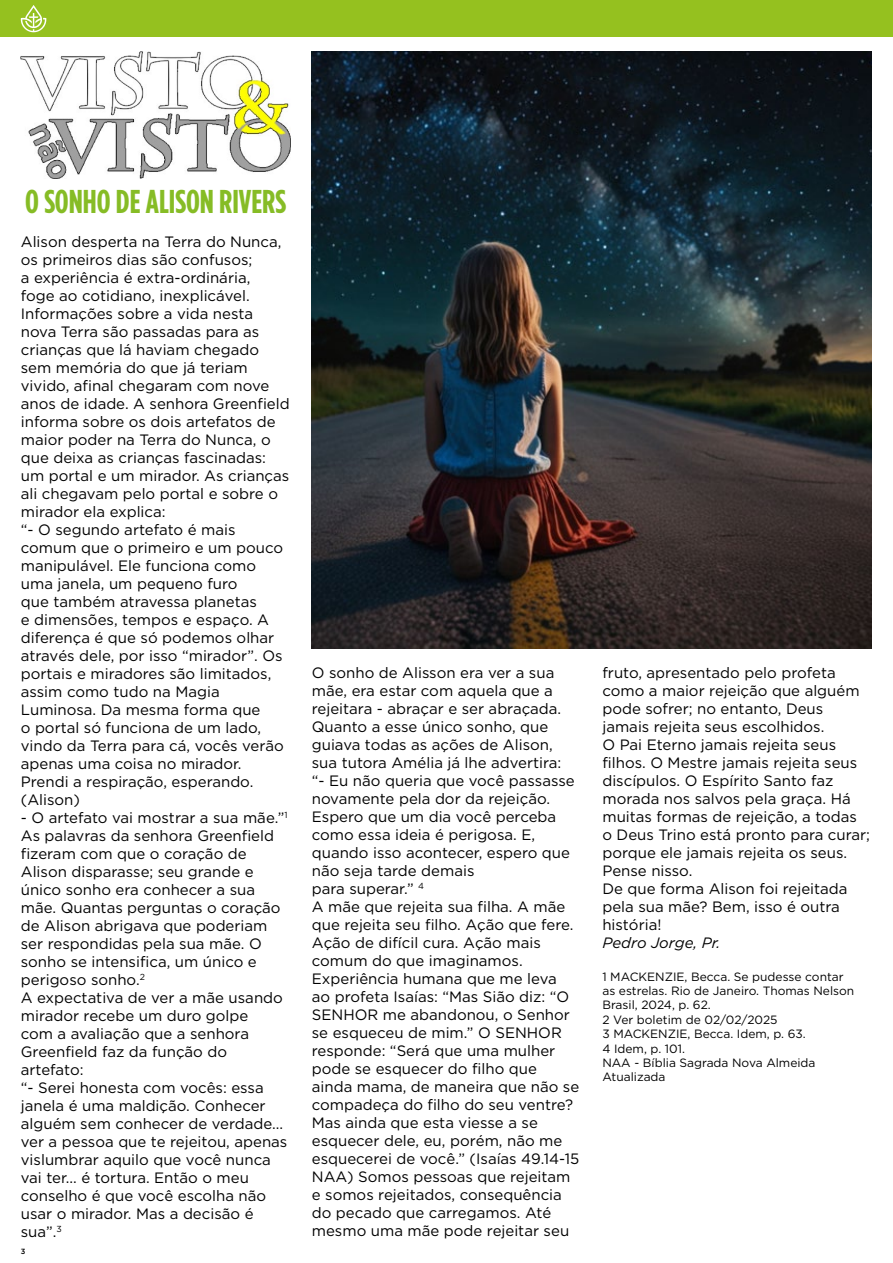
<style>
.page{position:relative;width:893px;height:1263px;background:#fff}
.page>*{position:absolute;margin:0;border:0;box-sizing:border-box;transform-origin:0 0}
.t1{font:700 33px "Gotham Condensed";color:#86bc25}
.t2{font:15px/18px "Gotham";color:#000}
.t3{font:italic 15px "Gotham";color:#000}
.t4{font:12px/14.4px "Gotham";color:#000}
.t5{font:500 7.5px "Gotham";color:#000}
</style>
<div class="page">
<div style="left:0;top:0;width:893px;height:36px;background:#95c11f"></div>
<svg style="left:21px;top:5px;width:25px;height:27px"></svg>
<img style="left:21px;top:51px;width:269px;height:128px">
<img style="left:312px;top:51px;width:560px;height:597px">
<h1 class="t1" style="left:25px;top:182px;width:262px">O SONHO DE ALISON RIVERS</h1>
<p class="t2" style="left:21px;top:232px;width:270px">Alison desperta na Terra do Nunca, os primeiros dias são confusos;<br>a experiência é extra-ordinária,<br>foge ao cotidiano, inexplicável.<br>Informações sobre a vida nesta nova Terra são passadas para as crianças que lá haviam chegado sem memória do que já teriam vivido, afinal chegaram com nove anos de idade. A senhora Greenfield informa sobre os dois artefatos de maior poder na Terra do Nunca, o que deixa as crianças fascinadas: um portal e um mirador. As crianças ali chegavam pelo portal e sobre o mirador ela explica:<br>“- O segundo artefato é mais comum que o primeiro e um pouco manipulável. Ele funciona como uma janela, um pequeno furo<br>que também atravessa planetas<br>e dimensões, tempos e espaço. A diferença é que só podemos olhar através dele, por isso “mirador”. Os portais e miradores são limitados, assim como tudo na Magia<br>Luminosa. Da mesma forma que<br>o portal só funciona de um lado, vindo da Terra para cá, vocês verão apenas uma coisa no mirador.<br>Prendi a respiração, esperando. (Alison)</p>
<p class="t2" style="left:21px;top:808px;width:268px">- O artefato vai mostrar a sua mãe.”<sup>1<br></sup>As palavras da senhora Greenfield fizeram com que o coração de<br>Alison disparasse; seu grande e único sonho era conhecer a sua mãe. Quantas perguntas o coração de Alison abrigava que poderiam ser respondidas pela sua mãe. O sonho se intensifica, um único e perigoso sonho.<sup>2<br></sup>A expectativa de ver a mãe usando mirador recebe um duro golpe<br>com a avaliação que a senhora<br>Greenfield faz da função do artefato:<br>“- Serei honesta com vocês: essa janela é uma maldição. Conhecer alguém sem conhecer de verdade... ver a pessoa que te rejeitou, apenas vislumbrar aquilo que você nunca vai ter... é tortura. Então o meu conselho é que você escolha não usar o mirador. Mas a decisão é sua”.<sup>3</sup></p>
<p class="t5" style="left:21px;top:1247px;width:6px">3</p>
<p class="t2" style="left:312px;top:664px;width:269px">O sonho de Alisson era ver a sua mãe, era estar com aquela que a rejeitara - abraçar e ser abraçada.<br>Quanto a esse único sonho, que guiava todas as ações de Alison, sua tutora Amélia já lhe advertira:<br>“- Eu não queria que você passasse novamente pela dor da rejeição.<br>Espero que um dia você perceba como essa ideia é perigosa. E, quando isso acontecer, espero que não seja tarde demais<br>para superar.” <sup>4<br></sup>A mãe que rejeita sua filha. A mãe que rejeita seu filho. Ação que fere.<br>Ação de difícil cura. Ação mais comum do que imaginamos.<br>Experiência humana que me leva<br>ao profeta Isaías: “Mas Sião diz: “O<br>SENHOR me abandonou, o Senhor se esqueceu de mim.” O SENHOR responde: “Será que uma mulher pode se esquecer do filho que ainda mama, de maneira que não se compadeça do filho do seu ventre?<br>Mas ainda que esta viesse a se esquecer dele, eu, porém, não me esquecerei de você.” (Isaías 49.14-15<br>NAA) Somos pessoas que rejeitam e somos rejeitados, consequência do pecado que carregamos. Até mesmo uma mãe pode rejeitar seu</p>
<p class="t2" style="left:602px;top:664px;width:269px">fruto, apresentado pelo profeta como a maior rejeição que alguém pode sofrer; no entanto, Deus jamais rejeita seus escolhidos.<br>O Pai Eterno jamais rejeita seus filhos. O Mestre jamais rejeita seus discípulos. O Espírito Santo faz morada nos salvos pela graça. Há muitas formas de rejeição, a todas o Deus Trino está pronto para curar; porque ele jamais rejeita os seus.<br>Pense nisso.<br>De que forma Alison foi rejeitada pela sua mãe? Bem, isso é outra história!</p>
<p class="t3" style="left:602px;top:934px;width:119px">Pedro Jorge, Pr.</p>
<p class="t4" style="left:602px;top:969px;width:253px">1 MACKENZIE, Becca. Se pudesse contar as estrelas. Rio de Janeiro. Thomas Nelson<br>Brasil, 2024, p. 62.<br>2 Ver boletim de 02/02/2025<br>3 MACKENZIE, Becca. Idem, p. 63.<br>4 Idem, p. 101.<br>NAA - Bíblia Sagrada Nova Almeida<br>Atualizada</p>
</div>
